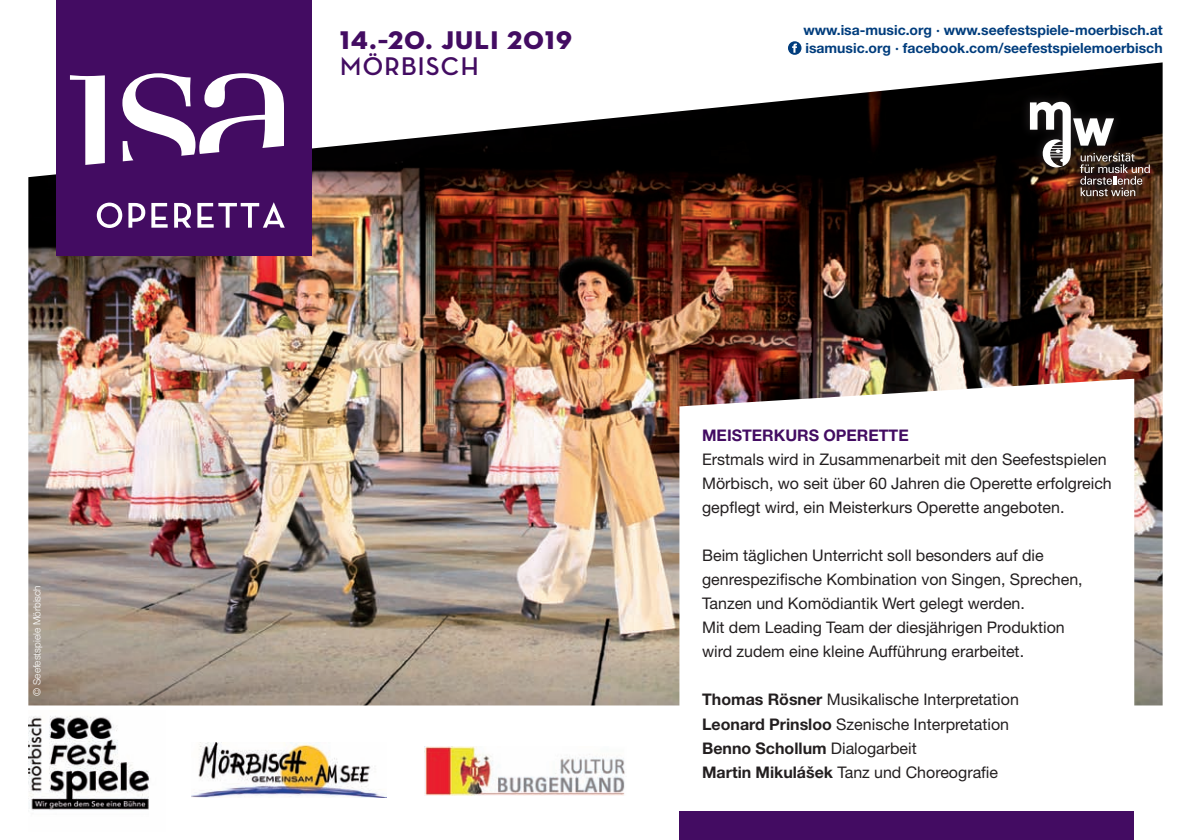
<style>
.page{position:relative;width:1191px;height:840px;background:#fff}
.page>*{position:absolute;margin:0;border:0;box-sizing:border-box;transform-origin:0 0}
.t1{font:26px "Neutraface Display Titling";letter-spacing:.05em;color:#430c62}
.t2{font:700 26px "Neutraface Display";letter-spacing:.05em;color:#430c62}
.t3{font:16px/24px "Helvetica Neue LT Std";color:#231f20}
.t4{font:700 16px "Helvetica Neue LT Std";color:#430c62}
.t5{font:700 14px/17.4px "Helvetica Neue LT Std";color:#013d7d}
.t6{font:300 10px "Helvetica Neue LT Std";color:#fff}
.s1{font-weight:700}
</style>
<div class="page">
<div style="left:788px;top:41px;width:13px;height:14px;background:#013d7d;border-radius:50%"></div>
<svg style="left:792px;top:44px;width:5px;height:9px"></svg>
<img style="left:28px;top:62px;width:1134px;height:643px">
<svg style="left:679px;top:378px;width:455px;height:328px"></svg>
<div style="left:679px;top:811px;width:455px;height:28px;background:#430c62"></div>
<div style="left:57px;top:0;width:255px;height:255px;background:#430c62"></div>
<svg style="left:122px;top:73px;width:162px;height:88px"></svg>
<svg style="left:70px;top:75px;width:35px;height:90px"></svg>
<svg style="left:97px;top:202px;width:25px;height:26px"></svg>
<svg style="left:128px;top:203px;width:17px;height:24px"></svg>
<svg style="left:151px;top:203px;width:17px;height:24px"></svg>
<svg style="left:174px;top:203px;width:17px;height:24px"></svg>
<svg style="left:197px;top:202px;width:88px;height:25px"></svg>
<img style="left:28px;top:716px;width:122px;height:95px">
<svg style="left:1019px;top:92px;width:141px;height:114px;fill:#070301"></svg>
<img style="left:1030px;top:102px;width:119px;height:94px">
<img style="left:424px;top:746px;width:201px;height:49px">
<img style="left:192px;top:742px;width:191px;height:54px">
<p class="t6" style="left:31px;top:695px;width:112px;rotate:-90deg">© Seefestspiele Mörbisch</p>
<h1 class="t1" style="left:340px;top:23px;width:233px">14.–20. Juli 2019</h1>
<h1 class="t2" style="left:340px;top:51px;width:140px">mÖRBISCH</h1>
<p class="t5" style="left:803px;top:21px;width:361px">www.isa-music.org · www.seefestspiele-moerbisch.at isamusic.org · facebook.com/seefestspielemoerbisch</p>
<p class="t4" style="left:702px;top:425px;width:208px">Meisterkurs Operette</p>
<p class="t3" style="left:702px;top:447px;width:411px">Erstmals wird in Zusammenarbeit mit den Seefestspielen<br>Mörbisch, wo seit über 60 Jahren die Operette erfolgreich gepflegt wird, ein Meisterkurs Operette angeboten.</p>
<p class="t3" style="left:702px;top:543px;width:382px">Beim täglichen Unterricht soll besonders auf die genrespezifische Kombination von Singen, Sprechen, Tanzen und Komödiantik Wert gelegt werden.<br>Mit dem Leading Team der diesjährigen Produktion wird zudem eine kleine Aufführung erarbeitet.</p>
<p class="t3" style="left:702px;top:687px;width:318px"><span class="s1">Thomas Rösner</span> Musikalische Interpretation <span class="s1">Leonard Prinsloo</span> Szenische Interpretation <span class="s1">Benno Schollum</span> Dialogarbeit<br><span class="s1">Martin Mikulášek</span> Tanz und Choreografie</p>
</div>
